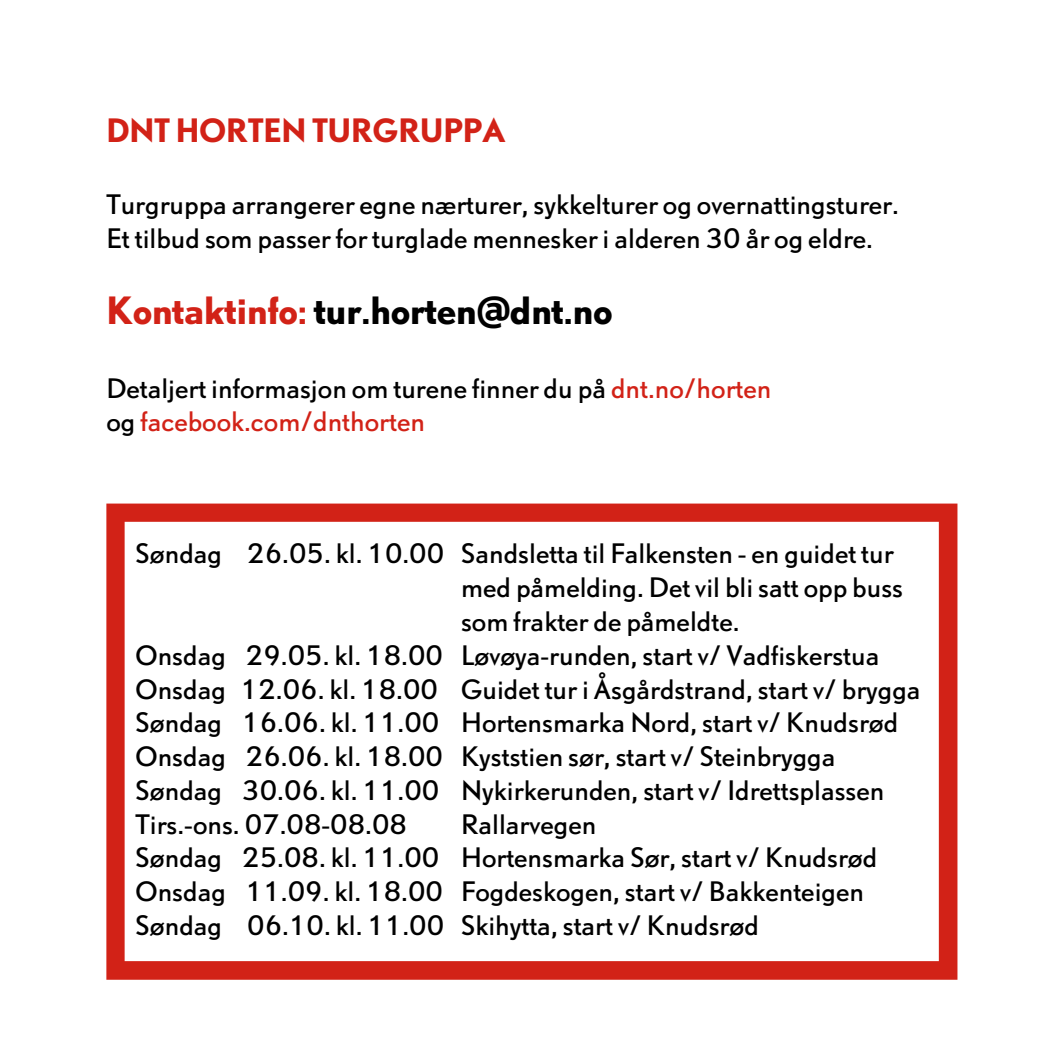
<style>
.page{position:relative;width:1064px;height:1064px;background:#fff}
.page>*{position:absolute;margin:0;border:0;box-sizing:border-box;transform-origin:0 0}
.t1{font:700 35px "DTL Nobel TOT";color:#000}
.t2{font:700 30px "DTL Nobel TOT";color:#d22217}
.t3{font:25px/33.8px "DTL Nobel TOT";color:#000}
.t4{font:25px "DTL Nobel TOT";color:#d22217}
.s1{color:#d22217}
.s2{color:#000}
</style>
<div class="page">
<svg style="left:106px;top:503px;width:851px;height:476px"></svg>
<h2 class="t2" style="left:106px;top:118px;width:400px">DNT HORTEN TURGRUPPA</h2>
<p class="t3" style="left:106px;top:189px;width:793px">Turgruppa arrangerer egne nærturer, sykkelturer og overnattingsturer.<br>Et tilbud som passer for turglade mennesker i alderen 30 år og eldre.</p>
<h1 class="t1" style="left:106px;top:296px;width:507px"><span class="s1">Kontaktinfo:</span> tur.horten@dnt.no</h1>
<p class="t3" style="left:106px;top:373px;width:666px">Detaljert informasjon om turene finner du på <span class="s1">dnt.no/horten</span></p>
<p class="t4" style="left:106px;top:411px;width:320px"><span class="s2">og</span> facebook.com/dnthorten</p>
<p class="t3" style="left:135px;top:539px;width:310px">Søndag 26.05. kl. 10.00</p>
<p class="t3" style="left:135px;top:640px;width:309px">Onsdag 29.05. kl. 18.00</p>
<p class="t3" style="left:135px;top:674px;width:304px">Onsdag 12.06. kl. 18.00</p>
<p class="t3" style="left:135px;top:707px;width:305px">Søndag 16.06. kl. 11.00</p>
<p class="t3" style="left:135px;top:741px;width:309px">Onsdag 26.06. kl. 18.00</p>
<p class="t3" style="left:135px;top:775px;width:305px">Søndag 30.06. kl. 11.00</p>
<p class="t3" style="left:135px;top:809px;width:273px">Tirs.-ons. 07.08-08.08</p>
<p class="t3" style="left:135px;top:842px;width:305px">Søndag 25.08. kl. 11.00</p>
<p class="t3" style="left:135px;top:876px;width:309px">Onsdag 11.09. kl. 18.00</p>
<p class="t3" style="left:135px;top:910px;width:310px">Søndag 06.10. kl. 11.00</p>
<p class="t3" style="left:461px;top:539px;width:443px">Sandsletta til Falkensten - en guidet tur med påmelding. Det vil bli satt opp buss som frakter de påmeldte.</p>
<p class="t3" style="left:461px;top:640px;width:420px">Løvøya-runden, start v/ Vadfiskerstua</p>
<p class="t3" style="left:461px;top:674px;width:461px">Guidet tur i Åsgårdstrand, start v/ brygga</p>
<p class="t3" style="left:461px;top:707px;width:438px">Hortensmarka Nord, start v/ Knudsrød</p>
<p class="t3" style="left:461px;top:741px;width:376px">Kyststien sør, start v/ Steinbrygga</p>
<p class="t3" style="left:461px;top:775px;width:424px">Nykirkerunden, start v/ Idrettsplassen</p>
<p class="t3" style="left:461px;top:809px;width:137px">Rallarvegen</p>
<p class="t3" style="left:461px;top:842px;width:417px">Hortensmarka Sør, start v/ Knudsrød</p>
<p class="t3" style="left:461px;top:876px;width:404px">Fogdeskogen, start v/ Bakkenteigen</p>
<p class="t3" style="left:461px;top:910px;width:299px">Skihytta, start v/ Knudsrød</p>
</div>
